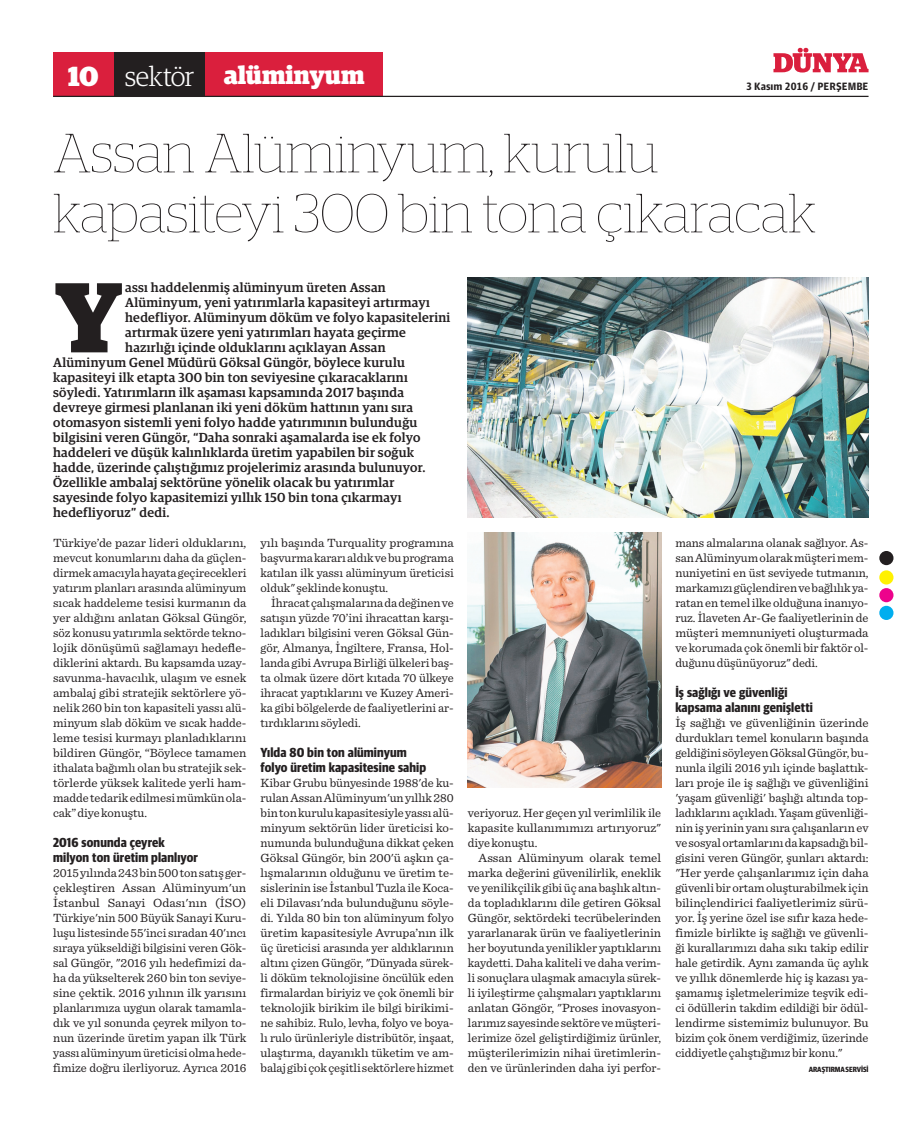
<style>
.page{position:relative;width:904px;height:1134px;background:#fff}
.page>*{position:absolute;margin:0;border:0;box-sizing:border-box;transform-origin:0 0}
.t1{font:900 99.75px "Guardian Egyp";color:#231f20}
.t2{font:100 55px/60px "Stag";color:#231f20}
.t3{font:900 25px "Guardian Egyp";letter-spacing:-.005em;color:#fff}
.t4{font:500 13.12px "Guardian Egyp";letter-spacing:.02em;color:#231f20}
.t5{font:700 13.12px/15px "Guardian Sans Cond";letter-spacing:.01em;color:#231f20}
.t6{font:12.5px/15px "Sentinel";letter-spacing:-.005em;color:#231f20;text-align:justify;scale:1.04 1}
.t7{font:12.5px/15px "Sentinel";letter-spacing:-.005em;color:#231f20;text-align:justify}
.t8{font:900 10.62px "Guardian Agate Sans";color:#231f20}
.t9{font:700 7.5px "Guardian Sans Cond";color:#231f20}
.s1{font-family:"Stag";font-weight:700;font-size:27.5px}
.s2{font-weight:300;font-size:27.5px}
</style>
<div class="page">
<svg style="left:773px;top:48px;width:95px;height:25px"></svg>
<div style="left:53px;top:52px;width:149px;height:44px;background:#da1f3d"></div>
<div style="left:114px;top:52px;width:92px;height:44px;background:#231f20"></div>
<div style="left:206px;top:52px;width:177px;height:44px;background:#da1f3d"></div>
<hr style="left:53px;top:96px;width:815px;height:1px;background:#231f20">
<div style="left:879px;top:606px;width:14px;height:14px;background:#00aeef;border-radius:50%"></div>
<div style="left:879px;top:588px;width:14px;height:14px;background:#ed028c;border-radius:50%"></div>
<div style="left:879px;top:570px;width:14px;height:14px;background:#fff101;border-radius:50%"></div>
<div style="left:879px;top:551px;width:14px;height:14px;background:#231f20;border-radius:50%"></div>
<img style="left:468px;top:277px;width:400px;height:240px">
<img style="left:468px;top:532px;width:193px;height:255px">
<h3 class="t3" style="left:68px;top:65px;width:298px"><span class="s1">10</span> <span class="s2">sektör</span> alüm-nyum</h3>
<p class="t8" style="left:746px;top:83px;width:124px">3 Kasım 2016 / PERŞEMBE</p>
<h2 class="t2" style="left:53px;top:127px;width:764px">Assan Alüm-nyum, kurulu kapas-tey- 300 b-n tona çıkaracak</h2>
<h1 class="t1" style="left:54px;top:278px;width:70px">Y</h1>
<p class="t4" style="left:125px;top:283px;width:262px">assı haddelenm-ş alüm-nyum üreten Assan</p>
<p class="t4" style="left:125px;top:298px;width:306px">Alüm-nyum, yen- yatırımlarla kapas-tey- artırmayı</p>
<p class="t4" style="left:125px;top:313px;width:327px">hedefl-yor. Alüm-nyum döküm ve folyo kapas-teler-n-</p>
<p class="t4" style="left:125px;top:328px;width:282px">artırmak üzere yen- yatırımları hayata geç-rme</p>
<p class="t4" style="left:125px;top:343px;width:262px">hazırlığı -ç-nde olduklarını açıklayan Assan</p>
<p class="t4" style="left:53px;top:358px;width:353px">Alüm-nyum Genel Müdürü Göksal Güngör, böylece kurulu</p>
<p class="t4" style="left:53px;top:373px;width:356px">kapas-tey- -lk etapta 300 b-n ton sev-yes-ne çıkaracaklarını</p>
<p class="t4" style="left:53px;top:388px;width:352px">söyled-. Yatırımların -lk aşaması kapsamında 2017 başında</p>
<p class="t4" style="left:53px;top:403px;width:361px">devreye g-rmes- planlanan -k- yen- döküm hattının yanı sıra</p>
<p class="t4" style="left:53px;top:418px;width:366px">otomasyon s-steml- yen- folyo hadde yatırımının bulunduğu</p>
<p class="t4" style="left:53px;top:433px;width:369px">b-lg-s-n- veren Güngör, “Daha sonrak- aşamalarda -se ek folyo</p>
<p class="t4" style="left:53px;top:448px;width:362px">haddeler- ve düşük kalınlıklarda üret-m yapab-len b-r soğuk</p>
<p class="t4" style="left:53px;top:463px;width:374px">hadde, üzer-nde çalıştığımız projeler-m-z arasında bulunuyor.</p>
<p class="t4" style="left:53px;top:478px;width:343px">Özell-kle ambalaj sektörüne yönel-k olacak bu yatırımlar</p>
<p class="t4" style="left:53px;top:493px;width:350px">sayes-nde folyo kapas-tem-z- yıllık 150 b-n tona çıkarmayı</p>
<p class="t4" style="left:53px;top:508px;width:118px">hedefl-yoruz” ded-.</p>
<p class="t6" style="left:53px;top:536px;width:187px">Türkiye’de pazar lideri olduklarını, mevcut konumlarını daha da güçlen&shy;dirmek amacıyla hayata geçirecekleri yatırım planları arasında alüminyum sıcak haddeleme tesisi kurmanın da yer aldığını anlatan Göksal Güngör, söz konusu yatırımla sektörde tekno&shy;lojik dönüşümü sağlamayı hedefle&shy;diklerini aktardı. Bu kapsamda uzay&shy;savunma-havacılık, ulaşım ve esnek ambalaj gibi stratejik sektörlere yö&shy;nelik 260 bin ton kapasiteli yassı alü&shy;minyum slab döküm ve sıcak hadde&shy;leme tesisi kurmayı planladıklarını bildiren Güngör, “Böylece tamamen ithalata bağımlı olan bu stratejik sek&shy;törlerde yüksek kalitede yerli ham&shy;madde tedarik edilmesi mümkün ola&shy;cak” diye konuştu.</p>
<p class="t5" style="left:53px;top:836px;width:146px">2016 sonunda çeyrek m-lyon ton üret-m planlıyor</p>
<p class="t7" style="left:53px;top:866px;width:195px">2015 yılında 243 bin 500 ton satış ger&shy;çekleştiren Assan Alüminyum'un İstanbul Sanayi Odası'nın (İSO)<br>Türkiye'nin 500 Büyük Sanayi Kuru&shy;luşu listesinde 55'inci sıradan 40'ıncı sıraya yükseldiği bilgisini veren Gök&shy;sal Güngör, "2016 yılı hedefimizi da&shy;ha da yükselterek 260 bin ton seviye&shy;sine çektik. 2016 yılının ilk yarısını planlarımıza uygun olarak tamamla&shy;dık ve yıl sonunda çeyrek milyon to&shy;nun üzerinde üretim yapan ilk Türk yassı alüminyum üreticisi olma hede&shy;fimize doğru ilerliyoruz. Ayrıca 2016</p>
<p class="t6" style="left:260px;top:536px;width:187px">yılı başında Turquality programına başvurma kararı aldık ve bu programa katılan ilk yassı alüminyum üreticisi olduk" şeklinde konuştu.</p>
<p class="t7" style="left:260px;top:596px;width:195px;text-indent:11px">İhracat çalışmalarına da değinen ve satışın yüzde 70’ini ihracattan karşı&shy;ladıkları bilgisini veren Göksal Gün&shy;gör, Almanya, İngiltere, Fransa, Hol&shy;landa gibi Avrupa Birliği ülkeleri baş&shy;ta olmak üzere dört kıtada 70 ülkeye ihracat yaptıklarını ve Kuzey Ameri&shy;ka gibi bölgelerde de faaliyetlerini ar&shy;tırdıklarını söyledi.</p>
<p class="t5" style="left:260px;top:746px;width:167px">Yılda 80 b-n ton alüm-nyum folyo üret-m kapas-tes-ne sah-p</p>
<p class="t7" style="left:260px;top:776px;width:195px">Kibar Grubu bünyesinde 1988'de ku&shy;rulan Assan Alüminyum'un yıllık 280 bin ton kurulu kapasitesiyle yassı alü&shy;minyum sektörün lider üreticisi ko&shy;numunda bulunduğuna dikkat çeken Göksal Güngör, bin 200'ü aşkın ça&shy;lışmalarının olduğunu ve üretim te&shy;sislerinin ise İstanbul Tuzla ile Koca&shy;eli Dilavası'nda bulunduğunu söyle&shy;di. Yılda 80 bin ton alüminyum folyo üretim kapasitesiyle Avrupa’nın ilk üç üreticisi arasında yer aldıklarının altını çizen Güngör, "Dünyada sürek&shy;li döküm teknolojisine öncülük eden firmalardan biriyiz ve çok önemli bir teknolojik birikim ile bilgi birikimi&shy;ne sahibiz. Rulo, levha, folyo ve boya&shy;lı rulo ürünleriyle distribütör, inşaat, ulaştırma, dayanıklı tüketim ve am&shy;balaj gibi çok çeşitli sektörlere hizmet</p>
<p class="t7" style="left:468px;top:806px;width:195px">veriyoruz. Her geçen yıl verimlilik ile kapasite kullanımımızı artırıyoruz" diye konuştu.</p>
<p class="t6" style="left:468px;top:851px;width:187px;text-indent:11px">Assan Alüminyum olarak temel marka değerini güvenilirlik, eneklik ve yenilikçilik gibi üç ana başlık altın&shy;da topladıklarını dile getiren Göksal Güngör, sektördeki tecrübelerinden yararlanarak ürün ve faaliyetlerinin her boyutunda yenilikler yaptıklarını kaydetti. Daha kaliteli ve daha verim&shy;li sonuçlara ulaşmak amacıyla sürek&shy;li iyileştirme çalışmaları yaptıklarını anlatan Göngör, "Proses inovasyon&shy;larımız sayesinde sektöre ve müşteri&shy;lerimize özel geliştirdiğimiz ürünler, müşterilerimizin nihai üretimlerin&shy;den ve ürünlerinden daha iyi perfor-</p>
<p class="t7" style="left:675px;top:536px;width:195px">mans almalarına olanak sağlıyor. As&shy;san Alüminyum olarak müşteri mem&shy;nuniyetini en üst seviyede tutmanın, markamızı güçlendiren ve bağlılık ya&shy;ratan en temel ilke olduğuna inanıyo&shy;ruz. İlaveten Ar-Ge faaliyetlerinin de müşteri memnuniyeti oluşturmada ve korumada çok önemli bir faktör ol&shy;duğunu düşünüyoruz" dedi.</p>
<p class="t5" style="left:675px;top:686px;width:139px">İş sağlığı ve güvenl-ğ&shy;kapsama alanını gen-şlett-</p>
<p class="t6" style="left:675px;top:716px;width:187px">İş sağlığı ve güvenliğinin üzerinde durdukları temel konuların başında geldiğini söyleyen Göksal Güngör, bu&shy;nunla ilgili 2016 yılı içinde başlattık&shy;ları proje ile iş sağlığı ve güvenliğini 'yaşam güvenliği' başlığı altında top&shy;ladıklarını açıkladı. Yaşam güvenliği&shy;nin iş yerinin yanı sıra çalışanların ev ve sosyal ortamlarını da kapsadığı bil&shy;gisini veren Güngör, şunları aktardı: "Her yerde çalışanlarımız için daha güvenli bir ortam oluşturabilmek için bilinçlendirici faaliyetlerimiz sürü&shy;yor. İş yerine özel ise sıfır kaza hede&shy;fimizle birlikte iş sağlığı ve güvenli&shy;ği kurallarımızı daha sıkı takip edilir hale getirdik. Aynı zamanda üç aylık ve yıllık dönemlerde hiç iş kazası ya&shy;şamamış işletmelerimize teşvik edi&shy;ci ödüllerin takdim edildiği bir ödül&shy;lendirme sistemimiz bulunuyor. Bu bizim çok önem verdiğimiz, üzerinde ciddiyetle çalıştığımız bir konu."</p>
<p class="t9" style="left:808px;top:1067px;width:61px">ARAŞTIRMA SERVİSİ</p>
</div>
